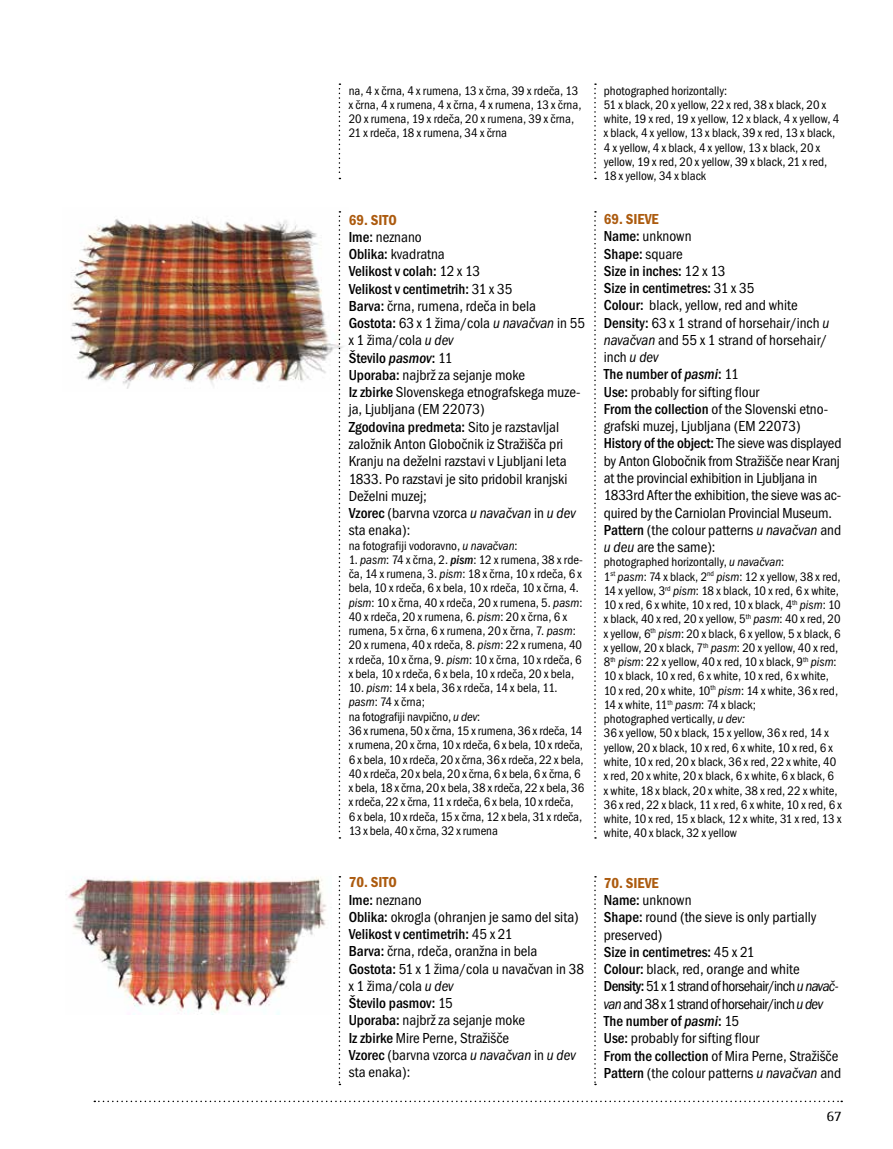
<style>
.page{position:relative;width:893px;height:1149px;background:#fff}
.page>*{position:absolute;margin:0;border:0;box-sizing:border-box;transform-origin:0 0}
.t1{font:condensed 15px/17.2px "Franklin Got Itc TEE";color:#000}
.t2{font:15px "SS Rotis Serif";color:#000}
.t3{font:condensed 12.75px/14.2px "Franklin Got Itc TEE";color:#000}
.s1{font-weight:600;color:#ac5b0f}
.s2{font-weight:500}
.s3{font-style:italic}
.s4{font-weight:500;font-style:italic}
</style>
<div class="page">
<svg style="left:94px;top:1100px;width:748px;height:1px"></svg>
<img style="left:66px;top:877px;width:261px;height:137px">
<img style="left:70px;top:211px;width:274px;height:179px">
<svg style="left:594px;top:83px;width:2px;height:96px"></svg>
<svg style="left:594px;top:876px;width:2px;height:208px"></svg>
<svg style="left:594px;top:211px;width:2px;height:627px"></svg>
<svg style="left:339px;top:83px;width:1px;height:96px"></svg>
<svg style="left:339px;top:876px;width:1px;height:208px"></svg>
<svg style="left:339px;top:211px;width:1px;height:627px"></svg>
<p class="t3" style="left:349px;top:83px;width:234px">na, 4 x črna, 4 x rumena, 13 x črna, 39 x rdeča, 13 x črna, 4 x rumena, 4 x črna, 4 x rumena, 13 x črna, 20 x rumena, 19 x rdeča, 20 x rumena, 39 x črna, 21 x rdeča, 18 x rumena, 34 x črna</p>
<p class="t1" style="left:349px;top:211px;width:238px"><span class="s1">69. SITO<br></span><span class="s2">Ime:</span> neznano<br><span class="s2">Oblika:</span> kvadratna<br><span class="s2">Velikost v colah:</span> 12 x 13<br><span class="s2">Velikost v centimetrih:</span> 31 x 35<br><span class="s2">Barva:</span> črna, rumena, rdeča in bela<br><span class="s2">Gostota:</span> 63 x 1 žima/cola <span class="s3">u navačvan</span> in 55 x 1 žima/cola <span class="s3">u dev<br></span><span class="s2">Število</span> <span class="s4">pasmov</span><span class="s2">:</span> 11<br><span class="s2">Uporaba:</span> najbrž za sejanje moke<br><span class="s2">Iz zbirke</span> Slovenskega etnografskega muze&shy;ja, Ljubljana (EM 22073)<br><span class="s2">Zgodovina predmeta:</span> Sito je razstavljal založnik Anton Globočnik iz Stražišča pri<br>Kranju na deželni razstavi v Ljubljani leta<br>1833. Po razstavi je sito pridobil kranjski<br>Deželni muzej;<br><span class="s2">Vzorec</span> (barvna vzorca <span class="s3">u navačvan</span> in <span class="s3">u dev </span>sta enaka):</p>
<p class="t3" style="left:349px;top:538px;width:170px">na fotografiji vodoravno, <span class="s3">u navačvan</span>:</p>
<p class="t3" style="left:349px;top:552px;width:236px">1. <span class="s3">pasm</span>: 74 x črna, 2. <span class="s4">pism</span>: 12 x rumena, 38 x rde&shy;ča, 14 x rumena, 3. <span class="s3">pism</span>: 18 x črna, 10 x rdeča, 6 x bela, 10 x rdeča, 6 x bela, 10 x rdeča, 10 x črna, 4. <span class="s3">pism</span>: 10 x črna, 40 x rdeča, 20 x rumena, 5. <span class="s3">pasm</span>:<br>40 x rdeča, 20 x rumena, 6. <span class="s3">pism</span>: 20 x črna, 6 x rumena, 5 x črna, 6 x rumena, 20 x črna, 7. <span class="s3">pasm</span>:<br>20 x rumena, 40 x rdeča, 8. <span class="s3">pism</span>: 22 x rumena, 40 x rdeča, 10 x črna, 9. <span class="s3">pism</span>: 10 x črna, 10 x rdeča, 6 x bela, 10 x rdeča, 6 x bela, 10 x rdeča, 20 x bela,</p>
<p class="t3" style="left:349px;top:680px;width:237px">10. <span class="s3">pism</span>: 14 x bela, 36 x rdeča, 14 x bela, 11. <span class="s3">pasm</span>: 74 x črna;<br>na fotografiji navpično, <span class="s3">u dev</span>:<br>36 x rumena, 50 x črna, 15 x rumena, 36 x rdeča, 14 x rumena, 20 x črna, 10 x rdeča, 6 x bela, 10 x rdeča, 6 x bela, 10 x rdeča, 20 x črna, 36 x rdeča, 22 x bela, 40 x rdeča, 20 x bela, 20 x črna, 6 x bela, 6 x črna, 6 x bela, 18 x črna, 20 x bela, 38 x rdeča, 22 x bela, 36 x rdeča, 22 x črna, 11 x rdeča, 6 x bela, 10 x rdeča,<br>6 x bela, 10 x rdeča, 15 x črna, 12 x bela, 31 x rdeča, 13 x bela, 40 x črna, 32 x rumena</p>
<p class="t1" style="left:349px;top:873px;width:237px"><span class="s1">70. SITO<br></span><span class="s2">Ime:</span> neznano<br><span class="s2">Oblika:</span> okrogla (ohranjen je samo del sita)<br><span class="s2">Velikost v centimetrih:</span> 45 x 21<br><span class="s2">Barva:</span> črna, rdeča, oranžna in bela<br><span class="s2">Gostota:</span> 51 x 1 žima/cola u navačvan in 38 x 1 žima/cola <span class="s3">u dev<br></span><span class="s2">Število pasmov:</span> 15<br><span class="s2">Uporaba:</span> najbrž za sejanje moke<br><span class="s2">Iz zbirke</span> Mire Perne, Stražišče<br><span class="s2">Vzorec</span> (barvna vzorca <span class="s3">u navačvan</span> in <span class="s3">u dev </span>sta enaka):</p>
<p class="t3" style="left:604px;top:83px;width:237px">photographed horizontally:<br>51 x black, 20 x yellow, 22 x red, 38 x black, 20 x white, 19 x red, 19 x yellow, 12 x black, 4 x yellow, 4 x black, 4 x yellow, 13 x black, 39 x red, 13 x black, 4 x yellow, 4 x black, 4 x yellow, 13 x black, 20 x yellow, 19 x red, 20 x yellow, 39 x black, 21 x red, 18 x yellow, 34 x black</p>
<p class="t1" style="left:604px;top:210px;width:239px"><span class="s1">69. SIEVE<br></span><span class="s2">Name:</span> unknown<br><span class="s2">Shape:</span> square<br><span class="s2">Size in inches:</span> 12 x 13<br><span class="s2">Size in centimetres:</span> 31 x 35<br><span class="s2">Colour:</span> black, yellow, red and white<br><span class="s2">Density:</span> 63 x 1 strand of horsehair/inch <span class="s3">u navačvan</span> and 55 x 1 strand of horsehair/ inch <span class="s3">u dev<br></span><span class="s2">The number of</span> <span class="s4">pasmi</span><span class="s2">:</span> 11<br><span class="s2">Use:</span> probably for sifting flour<br><span class="s2">From the collection</span> of the Slovenski etno&shy;grafski muzej, Ljubljana (EM 22073)<br><span class="s2">History of the object:</span> The sieve was displayed by Anton Globočnik from Stražišče near Kranj at the provincial exhibition in Ljubljana in<br>1833rd After the exhibition, the sieve was ac&shy;quired by the Carniolan Provincial Museum.<br><span class="s2">Pattern</span> (the colour patterns <span class="s3">u navačvan</span> and <span class="s3">u deu</span> are the same):</p>
<p class="t3" style="left:604px;top:555px;width:240px">photographed horizontally, <span class="s3">u navačvan</span>:<br>1<sup>st</sup> <span class="s3">pasm</span>: 74 x black, 2<sup>nd</sup> <span class="s3">pism</span>: 12 x yellow, 38 x red, 14 x yellow, 3<sup>rd</sup> <span class="s3">pism</span>: 18 x black, 10 x red, 6 x white, 10 x red, 6 x white, 10 x red, 10 x black, 4<sup>th</sup> <span class="s3">pism</span>: 10 x black, 40 x red, 20 x yellow, 5<sup>th</sup> <span class="s3">pasm</span>: 40 x red, 20 x yellow, 6<sup>th</sup> <span class="s3">pism</span>: 20 x black, 6 x yellow, 5 x black, 6 x yellow, 20 x black, 7<sup>th</sup> <span class="s3">pasm</span>: 20 x yellow, 40 x red, 8<sup>th</sup> <span class="s3">pism</span>: 22 x yellow, 40 x red, 10 x black, 9<sup>th</sup> <span class="s3">pism</span>:<br>10 x black, 10 x red, 6 x white, 10 x red, 6 x white, 10 x red, 20 x white, 10<sup>th</sup> <span class="s3">pism</span>: 14 x white, 36 x red, 14 x white, 11<sup>th</sup> <span class="s3">pasm</span>: 74 x black;<br>photographed vertically, <span class="s3">u dev:<br></span>36 x yellow, 50 x black, 15 x yellow, 36 x red, 14 x yellow, 20 x black, 10 x red, 6 x white, 10 x red, 6 x white, 10 x red, 20 x black, 36 x red, 22 x white, 40 x red, 20 x white, 20 x black, 6 x white, 6 x black, 6<br>x white, 18 x black, 20 x white, 38 x red, 22 x white, 36 x red, 22 x black, 11 x red, 6 x white, 10 x red, 6 x white, 10 x red, 15 x black, 12 x white, 31 x red, 13 x white, 40 x black, 32 x yellow</p>
<p class="t1" style="left:604px;top:874px;width:239px"><span class="s1">70. SIEVE<br></span><span class="s2">Name:</span> unknown<br><span class="s2">Shape:</span> round (the sieve is only partially preserved)<br><span class="s2">Size in centimetres:</span> 45 x 21<br><span class="s2">Colour:</span> black, red, orange and white<br><span class="s2">Density:</span> 51 x 1 strand of horsehair/inch <span class="s3">u navač&shy;van</span> and 38 x 1 strand of horsehair/inch <span class="s3">u dev<br></span><span class="s2">The number of</span> <span class="s4">pasmi</span><span class="s2">:</span> 15<br><span class="s2">Use:</span> probably for sifting flour<br><span class="s2">From the collection</span> of Mira Perne, Stražišče<br><span class="s2">Pattern</span> (the colour patterns <span class="s3">u navačvan</span> and</p>
<p class="t2" style="left:826px;top:1107px;width:17px">67</p>
</div>
